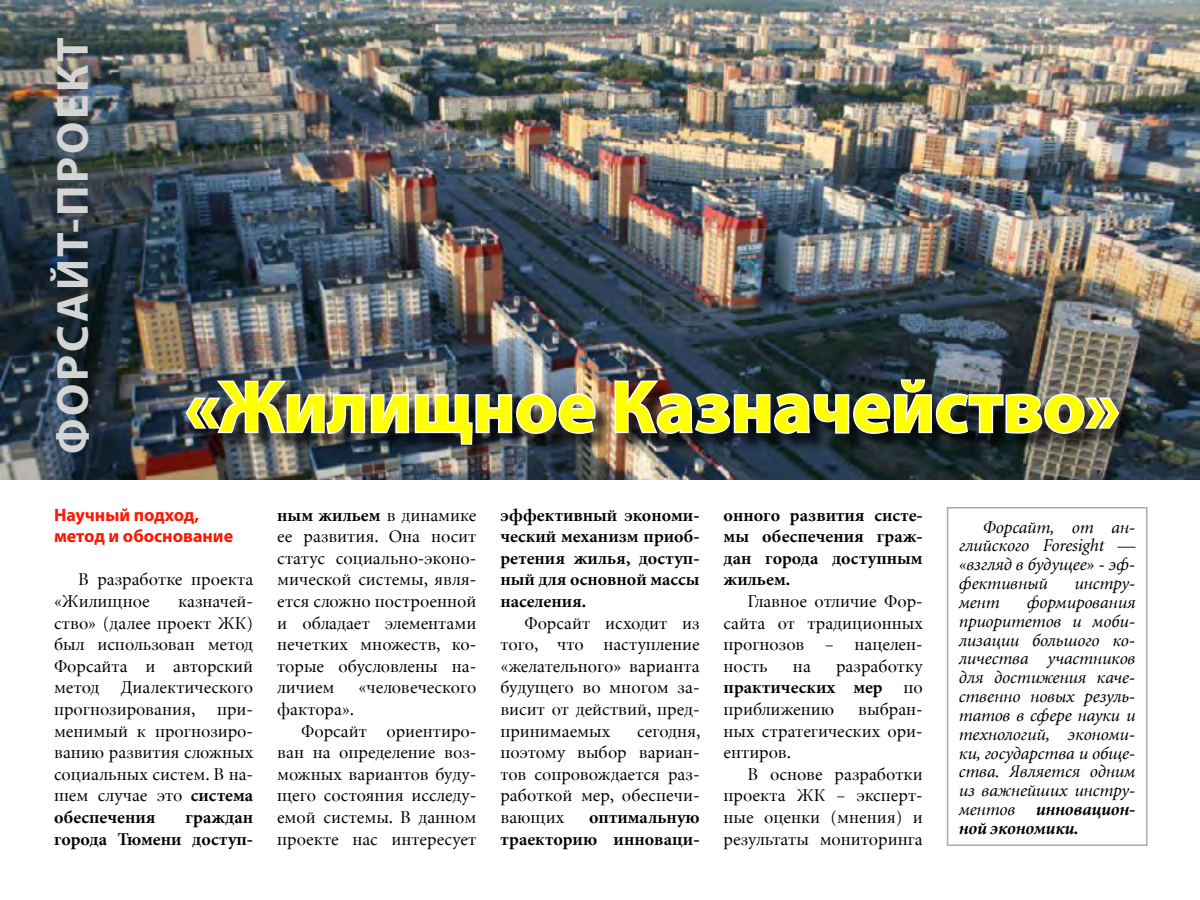
<style>
.page{position:relative;width:1200px;height:900px;background:#fff}
.page>*{position:absolute;margin:0;border:0;box-sizing:border-box;transform-origin:0 0}
.заг{font:700 73.5px "Myriad Pro";color:#ff0}
.t1{font:700 45px "Myriad Pro";letter-spacing:.06em;color:#d4d4d4}
.t2{font:18px/21.6px "Minion Cyrillic";color:#000;text-align:justify}
.t3{font:italic 18px/18.9px "Minion Cyrillic";letter-spacing:-.01em;color:#000;text-align:justify}
.t4{font:700 18px/21.6px "Minion Cyrillic";color:#000;text-align:right}
.подзаг{font:700 18px/21.6px "Myriad Pro";color:#ff1500}
.s1{font-weight:700}
</style>
<div class="page">
<img style="left:0;top:0;width:1200px;height:480px">
<div style="left:947px;top:507px;width:201px;height:339px;border:2px solid #ababab"></div>
<div style="left:189px;top:382px;width:948px;height:81px;background:#000;opacity:.75"></div>
<img style="left:184px;top:378px;width:413px;height:68px">
<img style="left:613px;top:378px;width:508px;height:57px">
<p class="t1" style="left:43px;top:454px;width:419px;rotate:-90deg">ФОРСАЙТ-ПРОЕКТ</p>
<p class="заг" style="left:185px;top:359px;width:936px">«Жилищное Казначейство»</p>
<p class="подзаг" style="left:54px;top:503px;width:181px">Научный подход, метод и обоснование</p>
<p class="t2" style="left:54px;top:568px;width:201px;text-indent:24px">В разработке проекта «Жилищное</p>
<p class="t2" style="left:54px;top:590px;width:201px;text-indent:124px">казначей&shy;ство» (далее проект ЖК) был использован метод Форсайта и авторский метод Диалектического прогнозирования, при&shy;менимый к прогнозиро&shy;ванию развития сложных социальных систем. В на&shy;шем случае это <span class="s1">система обеспечения</span></p>
<p class="t4" style="left:54px;top:806px;width:201px">граждан<br>города Тюмени доступ-</p>
<p class="t2" style="left:277px;top:504px;width:201px"><span class="s1">ным жильем</span> в динамике ее развития. Она носит статус социально-эконо&shy;мической системы, явля&shy;ется сложно построенной и обладает элементами нечетких множеств, ко&shy;торые обусловлены на&shy;личием</p>
<p class="t2" style="left:359px;top:676px;width:119px">«человеческого</p>
<p class="t2" style="left:277px;top:698px;width:79px">фактора».</p>
<p class="t2" style="left:277px;top:720px;width:201px;text-indent:24px">Форсайт ориентиро&shy;ван на определение воз&shy;можных вариантов буду&shy;щего состояния исследу&shy;емой системы. В данном проекте нас интересует</p>
<p class="t4" style="left:500px;top:504px;width:201px;text-align:justify">эффективный экономи&shy;ческий механизм приоб&shy;ретения жилья, доступ&shy;ный для основной массы населения.</p>
<p class="t2" style="left:500px;top:612px;width:201px;text-indent:24px">Форсайт исходит из того, что наступление «желательного» варианта будущего во многом за&shy;висит от действий, пред&shy;принимаемых</p>
<p class="t2" style="left:500px;top:720px;width:202px;text-indent:137px">сегодня, поэтому выбор вариан&shy;тов сопровождается раз&shy;работкой мер, обеспечи&shy;вающих</p>
<p class="t4" style="left:500px;top:806px;width:201px">оптимальную траекторию инноваци-</p>
<p class="t4" style="left:724px;top:504px;width:201px;text-align:justify">онного развития систе&shy;мы обеспечения граж&shy;дан города доступным жильем.</p>
<p class="t2" style="left:724px;top:590px;width:201px;text-indent:24px">Главное отличие Фор&shy;сайта от традиционных прогнозов – нацелен&shy;ность</p>
<p class="t2" style="left:724px;top:655px;width:201px;text-indent:113px">разработку <span class="s1">практических мер</span> по приближению</p>
<p class="t2" style="left:793px;top:655px;width:19px">на</p>
<p class="t2" style="left:724px;top:698px;width:201px;text-indent:135px">выбран&shy;ных стратегических ори&shy;ентиров.</p>
<p class="t2" style="left:724px;top:763px;width:201px;text-indent:24px">В основе разработки проекта ЖК – эксперт&shy;ные оценки (мнения) и результаты мониторинга</p>
<p class="t3" style="left:959px;top:517px;width:178px;text-indent:24px">Форсайт, от ан&shy;глийского Foresight — «взгляд в будущее» - эф&shy;фективный</p>
<p class="t3" style="left:1074px;top:574px;width:63px">инстру-</p>
<p class="t3" style="left:959px;top:592px;width:178px;text-indent:68px">формирования приоритетов и моби&shy;лизации большого ко&shy;личества участников для достижения каче&shy;ственно новых резуль&shy;татов в сфере науки и технологий, экономи&shy;ки, государства и обще&shy;ства. Является одним из важнейших инстру&shy;ментов <span class="s1">инновацион&shy;ной экономики.</span></p>
<p class="t3" style="left:959px;top:592px;width:42px">мент</p>
</div>
